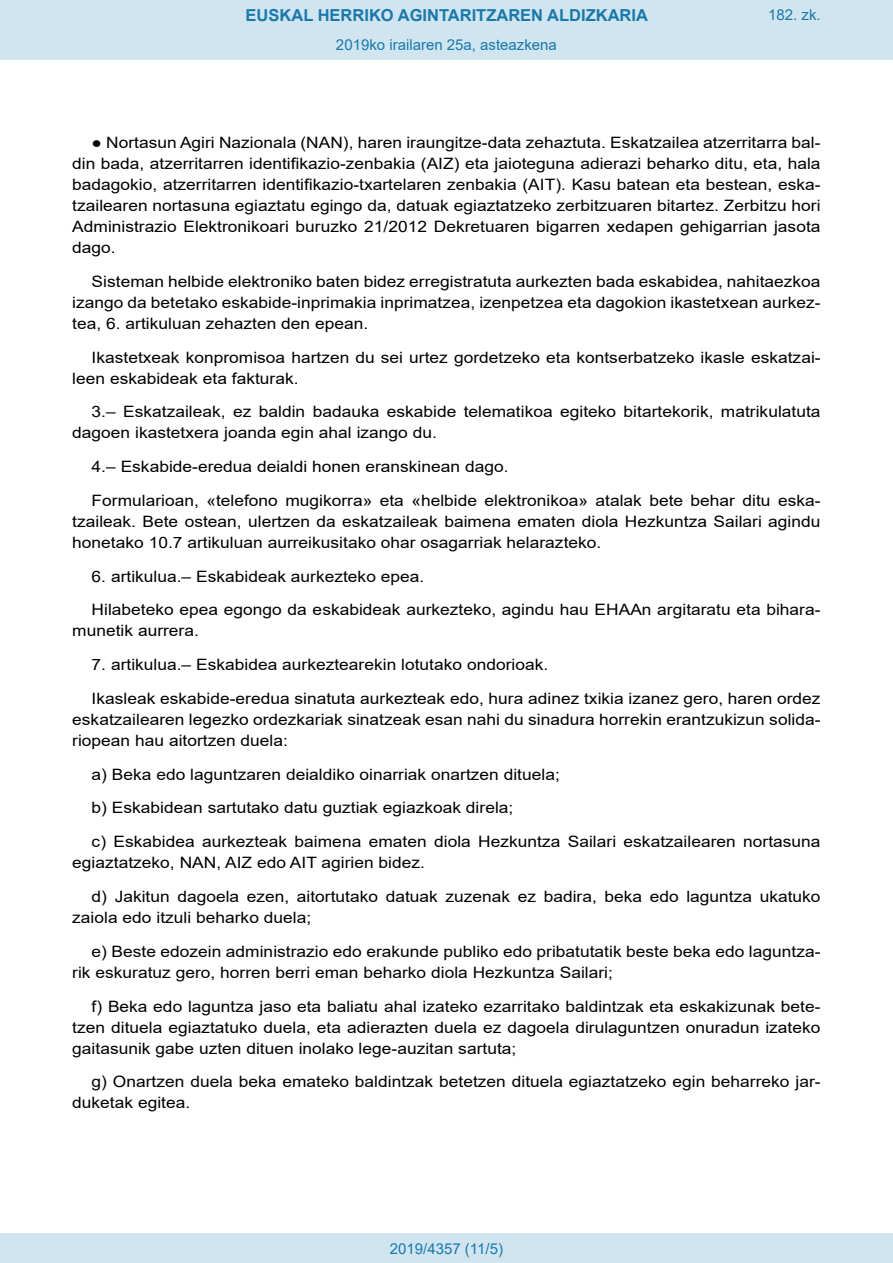
<style>
.page{position:relative;width:893px;height:1263px;background:#fff}
.page>*{position:absolute;margin:0;border:0;box-sizing:border-box;transform-origin:0 0}
.t1{font:700 16.5px "Arial";color:#1879ad}
.BOPVDetalle{font:15.6px/21px "Arial";color:#000;scale:1.11 1}
.Paginacion_Centro{font:15px "Arial";color:#1879ad}
</style>
<div class="page">
<div style="left:0;top:0;width:893px;height:60px;background:#d0e5f0"></div>
<div style="left:0;top:1233px;width:893px;height:30px;background:#d0e5f0"></div>
<p class="t1" style="left:246px;top:3px;width:404px">EUSKAL HERRIKO AGINTARITZAREN ALDIZKARIA</p>
<p class="Paginacion_Centro" style="left:336px;top:35px;width:222px">2019ko irailaren 25a, asteazkena</p>
<p class="Paginacion_Centro" style="left:768px;top:5px;width:54px">182. zk.</p>
<p class="BOPVDetalle" style="left:72px;top:132px;width:676px;text-align:justify;text-indent:19px">● Nortasun Agiri Nazionala (NAN), haren iraungitze-data zehaztuta. Eskatzailea atzerritarra bal&shy;din bada, atzerritarren identifikazio-zenbakia (AIZ) eta jaioteguna adierazi beharko ditu, eta, hala badagokio, atzerritarren identifikazio-txartelaren zenbakia (AIT). Kasu batean eta bestean, eska&shy;tzailearen nortasuna egiaztatu egingo da, datuak egiaztatzeko zerbitzuaren bitartez. Zerbitzu hori Administrazio Elektronikoari buruzko 21/2012 Dekretuaren bigarren xedapen gehigarrian jasota dago.</p>
<p class="BOPVDetalle" style="left:72px;top:271px;width:676px;text-align:justify;text-indent:19px">Sisteman helbide elektroniko baten bidez erregistratuta aurkezten bada eskabidea, nahitaezkoa izango da betetako eskabide-inprimakia inprimatzea, izenpetzea eta dagokion ikastetxean aurkez&shy;tea, 6. artikuluan zehazten den epean.</p>
<p class="BOPVDetalle" style="left:72px;top:347px;width:676px;text-indent:19px">Ikastetxeak konpromisoa hartzen du sei urtez gordetzeko eta kontserbatzeko ikasle eskatzai&shy;leen eskabideak eta fakturak.</p>
<p class="BOPVDetalle" style="left:72px;top:401px;width:676px;text-indent:19px">3.– Eskatzaileak, ez baldin badauka eskabide telematikoa egiteko bitartekorik, matrikulatuta dagoen ikastetxera joanda egin ahal izango du.</p>
<p class="BOPVDetalle" style="left:92px;top:456px;width:377px">4.– Eskabide-eredua deialdi honen eranskinean dago.</p>
<p class="BOPVDetalle" style="left:72px;top:490px;width:676px;text-align:justify;text-indent:19px">Formularioan, «telefono mugikorra» eta «helbide elektronikoa» atalak bete behar ditu eska&shy;tzaileak. Bete ostean, ulertzen da eskatzaileak baimena ematen diola Hezkuntza Sailari agindu honetako 10.7 artikuluan aurreikusitako ohar osagarriak helarazteko.</p>
<p class="BOPVDetalle" style="left:92px;top:566px;width:301px">6. artikulua.– Eskabideak aurkezteko epea.</p>
<p class="BOPVDetalle" style="left:72px;top:599px;width:676px;text-indent:19px">Hilabeteko epea egongo da eskabideak aurkezteko, agindu hau EHAAn argitaratu eta bihara&shy;munetik aurrera.</p>
<p class="BOPVDetalle" style="left:92px;top:654px;width:413px">7. artikulua.– Eskabidea aurkeztearekin lotutako ondorioak.</p>
<p class="BOPVDetalle" style="left:72px;top:688px;width:676px;text-align:justify;text-indent:19px">Ikasleak eskabide-eredua sinatuta aurkezteak edo, hura adinez txikia izanez gero, haren ordez eskatzailearen legezko ordezkariak sinatzeak esan nahi du sinadura horrekin erantzukizun solida&shy;riopean hau aitortzen duela:</p>
<p class="BOPVDetalle" style="left:92px;top:764px;width:423px">a) Beka edo laguntzaren deialdiko oinarriak onartzen dituela;</p>
<p class="BOPVDetalle" style="left:92px;top:797px;width:381px">b) Eskabidean sartutako datu guztiak egiazkoak direla;</p>
<p class="BOPVDetalle" style="left:72px;top:831px;width:676px;text-indent:19px">c) Eskabidea aurkezteak baimena ematen diola Hezkuntza Sailari eskatzailearen nortasuna egiaztatzeko, NAN, AIZ edo AIT agirien bidez.</p>
<p class="BOPVDetalle" style="left:72px;top:886px;width:676px;text-indent:19px">d) Jakitun dagoela ezen, aitortutako datuak zuzenak ez badira, beka edo laguntza ukatuko zaiola edo itzuli beharko duela;</p>
<p class="BOPVDetalle" style="left:72px;top:941px;width:676px;text-indent:19px">e) Beste edozein administrazio edo erakunde publiko edo pribatutatik beste beka edo laguntza&shy;rik eskuratuz gero, horren berri eman beharko diola Hezkuntza Sailari;</p>
<p class="BOPVDetalle" style="left:72px;top:995px;width:676px;text-align:justify;text-indent:19px">f) Beka edo laguntza jaso eta baliatu ahal izateko ezarritako baldintzak eta eskakizunak bete&shy;tzen dituela egiaztatuko duela, eta adierazten duela ez dagoela dirulaguntzen onuradun izateko gaitasunik gabe uzten dituen inolako lege-auzitan sartuta;</p>
<p class="BOPVDetalle" style="left:72px;top:1071px;width:676px;text-indent:19px">g) Onartzen duela beka emateko baldintzak betetzen dituela egiaztatzeko egin beharreko jar&shy;duketak egitea.</p>
<p class="Paginacion_Centro" style="left:390px;top:1238px;width:115px">2019/4357 (11/5)</p>
</div>
